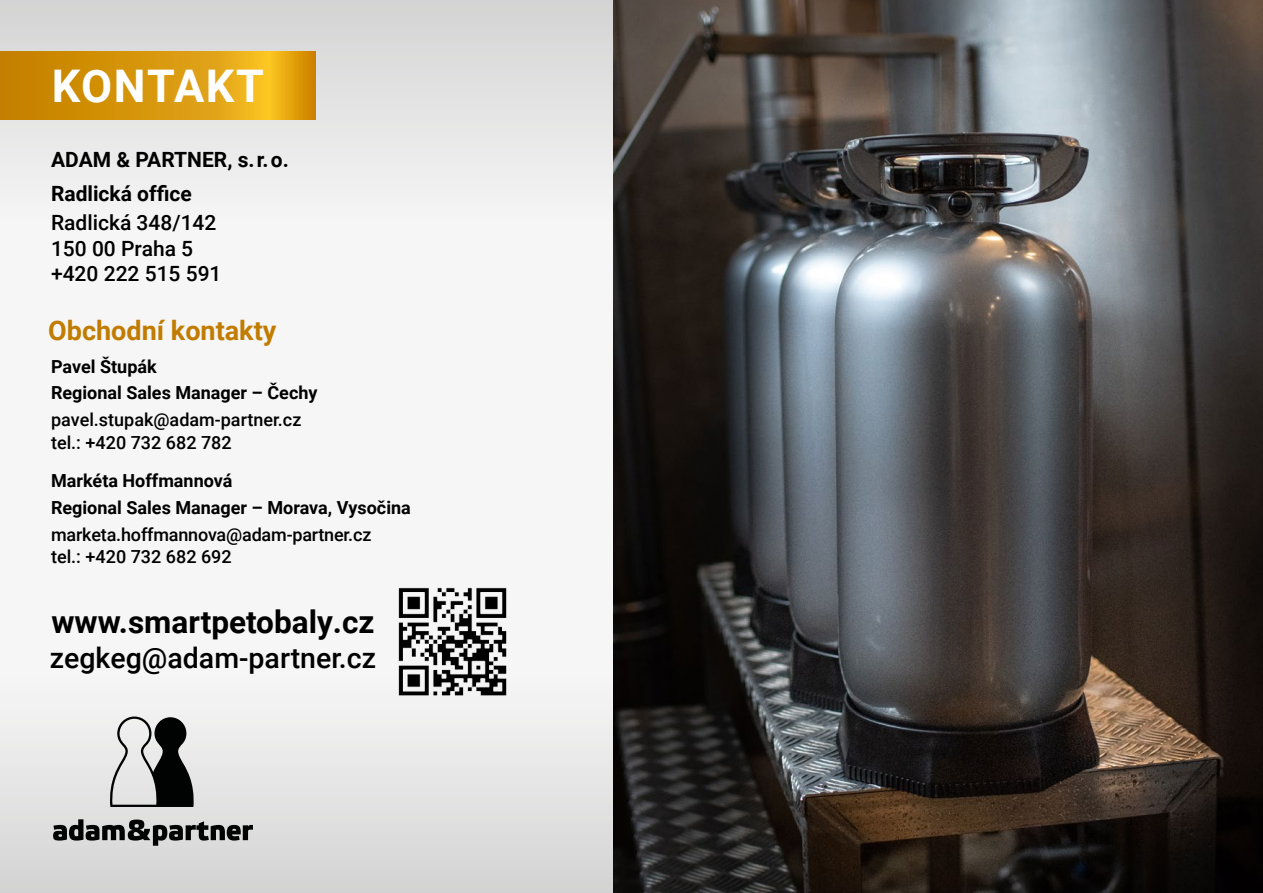
<style>
.page{position:relative;width:1263px;height:893px;background:#fff}
.page>*{position:absolute;margin:0;border:0;box-sizing:border-box;transform-origin:0 0}
.t1{font:700 45px "Roboto";letter-spacing:.035em;color:#fff}
.t2{font:700 31.5px "Roboto";color:#000}
.t3{font:500 28.5px "Roboto";color:#000}
.t4{font:700 27px "Roboto";color:#c17c00}
.t5{font:500 21px/25.5px "Roboto";color:#000}
.t6{font:700 21px/34px "Roboto";color:#000}
.t7{font:500 18px/22.5px "Roboto";color:#000}
.t8{font:700 18px/26.7px "Roboto";color:#000}
</style>
<div class="page">
<svg style="left:0;top:0;width:613px;height:893px"></svg>
<img style="left:613px;top:0;width:650px;height:893px">
<img style="left:394px;top:579px;width:117px;height:124px">
<svg style="left:109px;top:716px;width:85px;height:91px;background:#8b8b8b"></svg>
<svg style="left:53px;top:819px;width:200px;height:27px;background:#838383"></svg>
<svg style="left:0;top:51px;width:315px;height:68px;background:#d9990c"></svg>
<h1 class="t1" style="left:52px;top:55px;width:214px">KONTAKT</h1>
<p class="t6" style="left:51px;top:141px;width:239px">ADAM &amp; PARTNER, s. r. o.<br>Radlická office</p>
<p class="t5" style="left:51px;top:209px;width:172px">Radlická 348/142<br>150 00 Praha 5 +420 222 515 591</p>
<h3 class="t4" style="left:48px;top:311px;width:230px">Obchodní kontakty</h3>
<p class="t8" style="left:51px;top:352px;width:268px">Pavel Štupák<br>Regional Sales Manager – Čechy</p>
<p class="t7" style="left:51px;top:408px;width:252px">pavel.stupak@adam-partner.cz tel.: +420 732 682 782</p>
<p class="t8" style="left:51px;top:467px;width:361px">Markéta Hoffmannová<br>Regional Sales Manager – Morava, Vysočina</p>
<p class="t7" style="left:51px;top:522px;width:322px">marketa.hoffmannova@adam-partner.cz tel.: +420 732 682 692</p>
<h2 class="t2" style="left:51px;top:599px;width:325px">www.smartpetobaly.cz</h2>
<h3 class="t3" style="left:50px;top:638px;width:328px">zegkeg@adam-partner.cz</h3>
</div>
